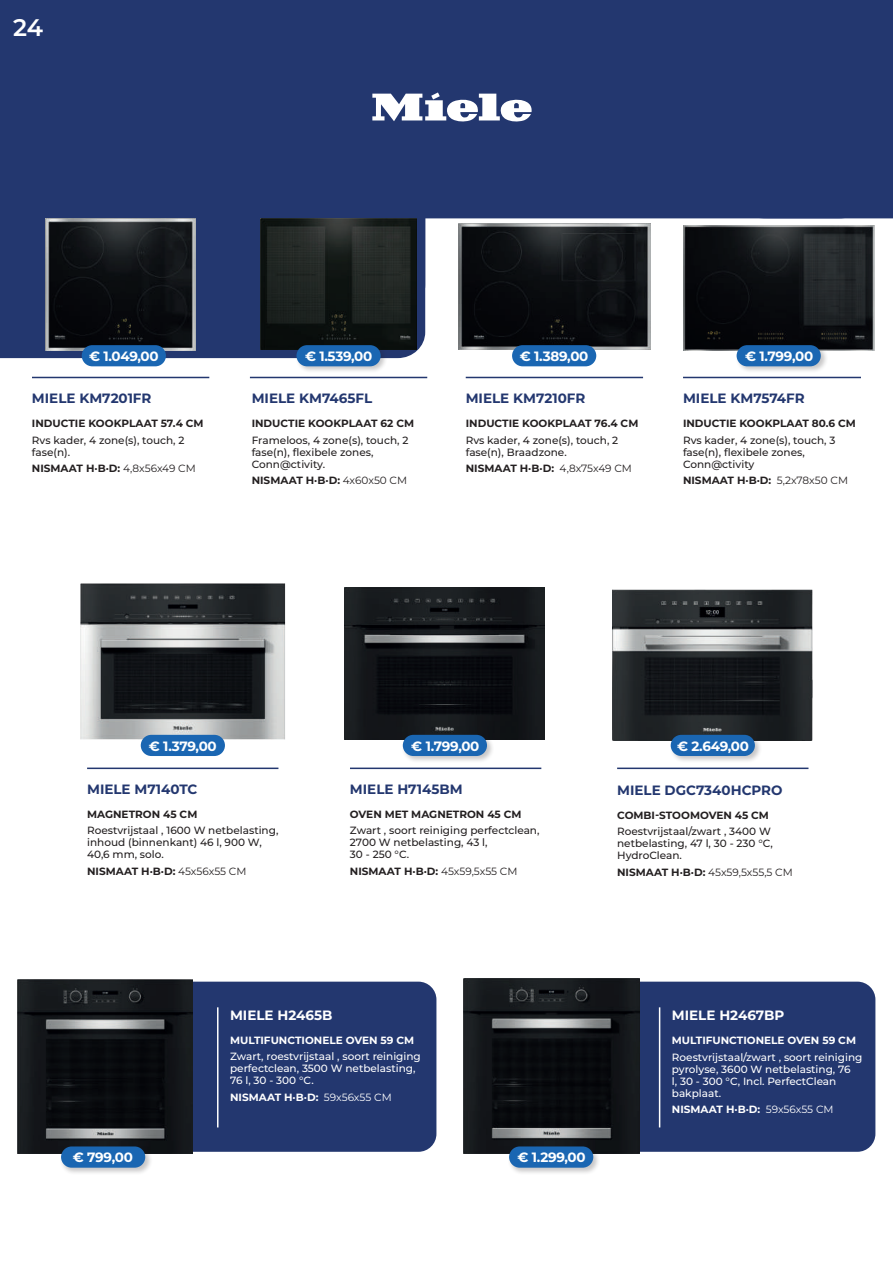
<style>
.page{position:relative;width:893px;height:1263px;background:#fff}
.page>*{position:absolute;margin:0;border:0;box-sizing:border-box;transform-origin:0 0}
.t1{font:600 24px "Montserrat";color:#fff}
.t2{font:700 13.5px "Montserrat";color:#23376f}
.t3{font:700 13.5px "Montserrat";letter-spacing:-.02em;color:#fff}
.t4{font:700 13.5px "Montserrat";color:#fff}
.t5{font:500 10.5px/12px "Montserrat";color:#231f20}
.t6{font:700 10.5px "Montserrat";color:#231f20}
.t7{font:500 10.5px/12px "Montserrat";color:#fff}
.t8{font:700 10.5px "Montserrat";color:#fff}
.t9{font:10.5px "Montserrat";color:#231f20}
.s1{font-weight:400}
.s2{font-weight:700}
</style>
<div class="page">
<div style="left:0;top:311px;width:425px;height:47px;background:#23376f"></div>
<div style="left:0;top:0;width:694px;height:218px;background:#23376f"></div>
<div style="left:0;top:66px;width:425px;height:245px;background:#23376f"></div>
<div style="left:694px;top:0;width:199px;height:218px;background:#23376f"></div>
<img style="left:80px;top:584px;width:205px;height:155px">
<img style="left:613px;top:589px;width:200px;height:152px">
<div style="left:141px;top:735px;width:84px;height:21px;background:#1a66b2;border-radius:11px"></div>
<img style="left:345px;top:588px;width:200px;height:151px">
<div style="left:401px;top:733px;width:93px;height:30px;background:#231f20;opacity:.25"></div>
<div style="left:403px;top:735px;width:84px;height:21px;background:#1a66b2;border-radius:11px"></div>
<div style="left:669px;top:733px;width:93px;height:30px;background:#231f20;opacity:.25"></div>
<div style="left:671px;top:735px;width:84px;height:21px;background:#1a66b2;border-radius:11px"></div>
<hr style="left:617px;top:767px;width:191px;height:2px;background:#23376f">
<hr style="left:87px;top:767px;width:191px;height:2px;background:#23376f">
<hr style="left:350px;top:767px;width:191px;height:2px;background:#23376f">
<svg style="left:372px;top:92px;width:160px;height:30px"></svg>
<img style="left:46px;top:218px;width:150px;height:132px">
<img style="left:459px;top:223px;width:191px;height:127px">
<div style="left:82px;top:345px;width:84px;height:21px;background:#1a66b2;border-radius:11px"></div>
<div style="left:512px;top:345px;width:84px;height:21px;background:#1a66b2;border-radius:11px"></div>
<img style="left:260px;top:218px;width:157px;height:131px">
<img style="left:683px;top:226px;width:191px;height:124px">
<div style="left:735px;top:343px;width:93px;height:31px;background:#231f20;opacity:.25"></div>
<div style="left:737px;top:345px;width:84px;height:21px;background:#1a66b2;border-radius:11px"></div>
<div style="left:295px;top:343px;width:93px;height:31px;background:#231f20;opacity:.25"></div>
<div style="left:296px;top:345px;width:85px;height:21px;background:#1a66b2;border-radius:11px"></div>
<hr style="left:250px;top:377px;width:177px;height:1px;background:#23376f">
<hr style="left:466px;top:377px;width:177px;height:1px;background:#23376f">
<hr style="left:683px;top:377px;width:178px;height:1px;background:#23376f">
<hr style="left:32px;top:377px;width:177px;height:1px;background:#23376f">
<div style="left:576px;top:982px;width:299px;height:170px;background:#23376f;border-radius:18px"></div>
<div style="left:119px;top:982px;width:317px;height:170px;background:#23376f;border-radius:18px"></div>
<img style="left:17px;top:979px;width:175px;height:174px">
<div style="left:60px;top:1145px;width:93px;height:30px;background:#231f20;opacity:.25"></div>
<div style="left:61px;top:1146px;width:84px;height:22px;background:#1a66b2;border-radius:11px"></div>
<img style="left:463px;top:979px;width:176px;height:175px">
<div style="left:508px;top:1145px;width:93px;height:30px;background:#231f20;opacity:.25"></div>
<div style="left:509px;top:1146px;width:84px;height:22px;background:#1a66b2;border-radius:11px"></div>
<hr style="left:217px;top:1007px;width:1px;height:120px;background:#fff">
<hr style="left:659px;top:1007px;width:1px;height:120px;background:#fff">
<h1 class="t1" style="left:13px;top:10px;width:31px">24</h1>
<p class="t3" style="left:89px;top:346px;width:71px">€ 1.049,00</p>
<p class="t3" style="left:520px;top:346px;width:70px">€ 1.389,00</p>
<p class="t3" style="left:305px;top:346px;width:69px">€ 1.539,00</p>
<p class="t2" style="left:32px;top:389px;width:121px">MIELE KM7201FR</p>
<p class="t6" style="left:32px;top:416px;width:173px">INDUCTIE KOOKPLAAT 57.4 CM</p>
<p class="t5" style="left:32px;top:434px;width:154px">Rvs kader, 4 zone(s), touch, 2 fase(n).</p>
<p class="t6" style="left:32px;top:461px;width:165px">NISMAAT H·B·D: <span class="s1">4,8x56x49 CM</span></p>
<p class="t2" style="left:252px;top:389px;width:122px">MIELE KM7465FL</p>
<p class="t6" style="left:252px;top:416px;width:164px">INDUCTIE KOOKPLAAT 62 CM</p>
<p class="t5" style="left:252px;top:434px;width:158px">Frameloos, 4 zone(s), touch, 2 fase(n), flexibele zones,<br>Conn@ctivity.</p>
<p class="t6" style="left:252px;top:473px;width:157px">NISMAAT H·B·D: <span class="s1">4x60x50 CM</span></p>
<p class="t2" style="left:466px;top:389px;width:121px">MIELE KM7210FR</p>
<p class="t6" style="left:466px;top:416px;width:174px">INDUCTIE KOOKPLAAT 76.4 CM</p>
<p class="t5" style="left:466px;top:434px;width:154px">Rvs kader, 4 zone(s), touch, 2 fase(n), Braadzone.</p>
<p class="t6" style="left:466px;top:461px;width:168px">NISMAAT H·B·D: <span class="s1">4,8x75x49 CM</span></p>
<p class="t3" style="left:745px;top:346px;width:70px">€ 1.799,00</p>
<p class="t2" style="left:683px;top:389px;width:123px">MIELE KM7574FR</p>
<p class="t6" style="left:683px;top:416px;width:174px">INDUCTIE KOOKPLAAT 80.6 CM</p>
<p class="t5" style="left:683px;top:434px;width:154px">Rvs kader, 4 zone(s), touch, 3 fase(n), flexibele zones,<br>Conn@ctivity</p>
<p class="t6" style="left:683px;top:473px;width:167px">NISMAAT H·B·D: <span class="s1">5,2x78x50 CM</span></p>
<p class="t3" style="left:149px;top:736px;width:69px">€ 1.379,00</p>
<p class="t3" style="left:411px;top:736px;width:70px">€ 1.799,00</p>
<p class="t3" style="left:677px;top:736px;width:73px">€ 2.649,00</p>
<p class="t2" style="left:87px;top:779px;width:112px">MIELE M7140TC</p>
<p class="t6" style="left:87px;top:806px;width:112px">MAGNETRON 45 CM</p>
<p class="t5" style="left:87px;top:824px;width:193px">Roestvrijstaal , 1600 W netbelasting, inhoud (binnenkant) 46 l, 900 W,<br>40,6 mm, solo.</p>
<p class="t6" style="left:87px;top:863px;width:161px">NISMAAT H·B·D: <span class="s1">45x56x55 CM</span></p>
<p class="t2" style="left:350px;top:779px;width:114px">MIELE H7145BM</p>
<p class="t6" style="left:350px;top:806px;width:173px">OVEN MET MAGNETRON 45 CM</p>
<p class="t5" style="left:350px;top:824px;width:191px">Zwart , soort reiniging perfectclean,<br>2700 W netbelasting, 43 l,<br>30 - 250 °C.</p>
<p class="t6" style="left:350px;top:863px;width:169px">NISMAAT H·B·D: <span class="s1">45x59,5x55 CM</span></p>
<p class="t2" style="left:617px;top:780px;width:167px">MIELE DGC7340HCPRO</p>
<p class="t6" style="left:617px;top:807px;width:153px">COMBI-STOOMOVEN 45 CM</p>
<p class="t5" style="left:617px;top:825px;width:157px">Roestvrijstaal/zwart , 3400 W netbelasting, 47 l, 30 - 230 °C,<br>HydroClean.</p>
<p class="t9" style="left:617px;top:864px;width:177px"><span class="s2">NISMAAT H·B·D:</span> 45x59,5x55,5 CM</p>
<p class="t4" style="left:230px;top:1005px;width:104px">MIELE H2465B</p>
<p class="t8" style="left:230px;top:1032px;width:186px">MULTIFUNCTIONELE OVEN 59 CM</p>
<p class="t7" style="left:230px;top:1050px;width:192px">Zwart, roestvrijstaal , soort reiniging perfectclean, 3500 W netbelasting,<br>76 l, 30 - 300 °C.</p>
<p class="t8" style="left:230px;top:1089px;width:163px">NISMAAT H·B·D: <span class="s1">59x56x55 CM</span></p>
<p class="t3" style="left:73px;top:1148px;width:62px">€ 799,00</p>
<p class="t3" style="left:518px;top:1148px;width:70px">€ 1.299,00</p>
<p class="t4" style="left:672px;top:1006px;width:114px">MIELE H2467BP</p>
<p class="t8" style="left:672px;top:1033px;width:186px">MULTIFUNCTIONELE OVEN 59 CM</p>
<p class="t7" style="left:672px;top:1051px;width:192px">Roestvrijstaal/zwart , soort reiniging pyrolyse, 3600 W netbelasting, 76<br>l, 30 - 300 °C, Incl. PerfectClean bakplaat.</p>
<p class="t8" style="left:672px;top:1102px;width:163px">NISMAAT H·B·D: <span class="s1">59x56x55 CM</span></p>
</div>
